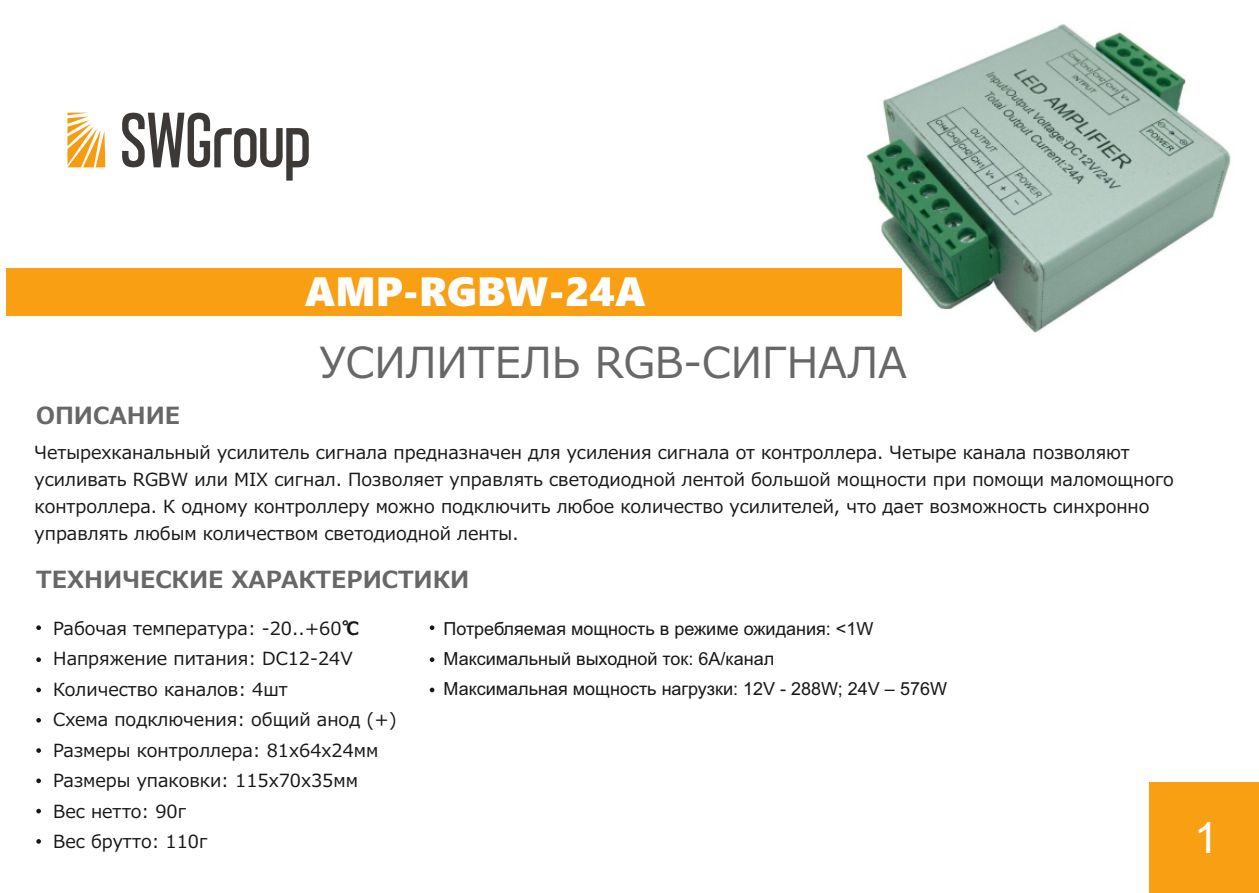
<style>
.page{position:relative;width:1259px;height:893px;background:#fff}
.page>*{position:absolute;margin:0;border:0;box-sizing:border-box;transform-origin:0 0}
.t1{font:43.2px "Arial";color:#fff}
.t2{font:42.6px "Meiryo";color:#676767}
.t3{font:40.8px "Segoe UI Black";color:#fff}
.t4{font:700 23.4px "Meiryo";color:#676767}
.t5{font:18px/30.6px "Meiryo";color:#151616}
.t6{font:18px/30px "Arial";color:#151616}
.s1{font-weight:700}
</style>
<div class="page">
<img style="left:866px;top:24px;width:365px;height:309px">
<div style="left:6px;top:268px;width:895px;height:48px;background:#f89f14"></div>
<div style="left:1149px;top:782px;width:110px;height:111px;background:#f89f14"></div>
<svg style="left:67px;top:113px;width:38px;height:54px"></svg>
<svg style="left:122px;top:113px;width:187px;height:68px"></svg>
<div style="left:1207px;top:280px;width:38px;height:89px;background:#fff"></div>
<svg style="left:36px;top:625px;width:5px;height:5px"></svg>
<svg style="left:36px;top:657px;width:5px;height:5px"></svg>
<svg style="left:36px;top:688px;width:5px;height:4px"></svg>
<svg style="left:36px;top:718px;width:5px;height:5px"></svg>
<svg style="left:36px;top:748px;width:5px;height:5px"></svg>
<svg style="left:36px;top:778px;width:5px;height:5px"></svg>
<svg style="left:36px;top:809px;width:5px;height:4px"></svg>
<svg style="left:36px;top:839px;width:5px;height:5px"></svg>
<svg style="left:430px;top:625px;width:4px;height:5px"></svg>
<svg style="left:430px;top:657px;width:4px;height:5px"></svg>
<svg style="left:430px;top:688px;width:4px;height:4px"></svg>
<h3 class="t3" style="left:305px;top:277px;width:342px">AMP-RGBW-24A</h3>
<h2 class="t2" style="left:320px;top:340px;width:589px">УСИЛИТЕЛЬ RGB-СИГНАЛА</h2>
<p class="t4" style="left:36px;top:404px;width:145px">ОПИСАНИЕ</p>
<p class="t5" style="left:35px;top:438px;width:1140px;line-height:27px">Четырехканальный усилитель сигнала предназначен для усиления сигнала от контроллера. Четыре канала позволяют усиливать RGBW или MIX сигнал. Позволяет управлять светодиодной лентой большой мощности при помощи маломощного контроллера. К одному контроллеру можно подключить любое количество усилителей, что дает возможность синхронно управлять любым количеством светодиодной ленты.</p>
<p class="t4" style="left:36px;top:567px;width:434px">ТЕХНИЧЕСКИЕ ХАРАКТЕРИСТИКИ</p>
<p class="t5" style="left:53px;top:613px;width:345px">Рабочая температура: -20..+60<span class="s1">℃<br></span>Напряжение питания: DC12-24V<br>Количество каналов: 4шт<br>Схема подключения: общий анод (+)<br>Размеры контроллера: 81х64х24мм<br>Размеры упаковки: 115х70х35мм<br>Вес нетто: 90г<br>Вес брутто: 110г</p>
<p class="t6" style="left:443px;top:615px;width:505px">Потребляемая мощность в режиме ожидания: &lt;1W<br>Максимальный выходной ток: 6А/канал<br>Максимальная мощность нагрузки: 12V - 288W; 24V – 576W</p>
<h1 class="t1" style="left:1194px;top:822px;width:26px">1</h1>
</div>
